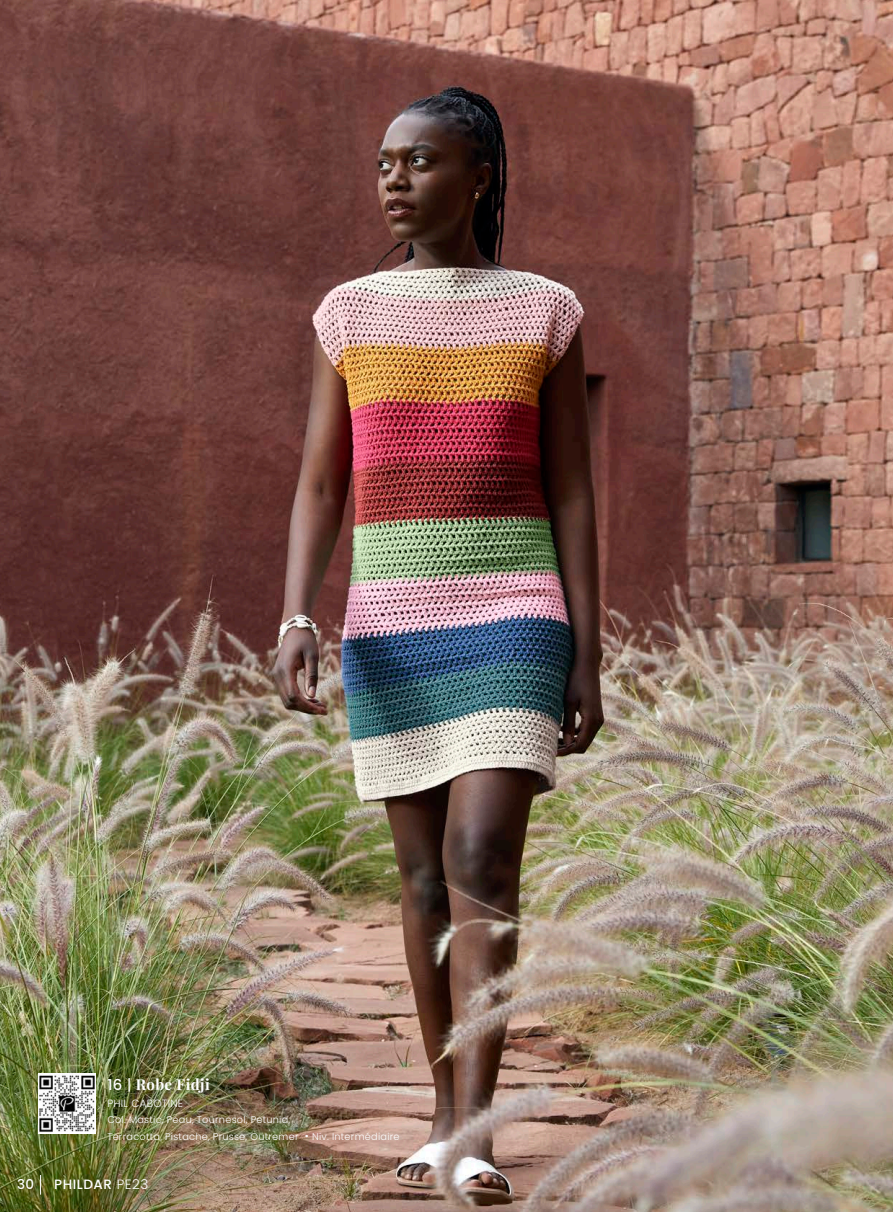
<style>
.page{position:relative;width:893px;height:1212px;background:#fff}
.page>*{position:absolute;margin:0;border:0;box-sizing:border-box;transform-origin:0 0}
.t1{font:700 15px "Playfair Display";letter-spacing:.025em;color:#fff}
.t2{font:500 13.5px "Poppins";letter-spacing:.04em;color:#fff}
.t3{font:300 10.5px "Poppins";letter-spacing:.025em;color:#fff}
.t4{font:300 9.75px/16.5px "Poppins";letter-spacing:.025em;color:#fff}
.s1{font-family:"Poppins";font-weight:500}
.s2{font-family:"Poppins";font-weight:400}
.s3{font-weight:300}
</style>
<div class="page">
<img style="left:0;top:0;width:893px;height:1212px">
<img style="left:38px;top:1074px;width:58px;height:59px">
<svg style="left:40px;top:1175px;width:1px;height:19px"></svg>
<p class="t1" style="left:107px;top:1075px;width:104px"><span class="s1">16</span> <span class="s2">|</span> Robe Fidji</p>
<p class="t3" style="left:107px;top:1097px;width:77px">PHIL CABOTINE</p>
<p class="t4" style="left:107px;top:1111px;width:294px">Col. Mastic, Peau, Tournesol, Petunia,<br>Terracotta, Pistache, Prusse, Outremer <sup>.</sup> Niv. Intermédiaire</p>
<h2 class="t2" style="left:17px;top:1176px;width:19px">30</h2>
<h2 class="t2" style="left:54px;top:1176px;width:96px">PHILDAR <span class="s3">PE23</span></h2>
</div>
